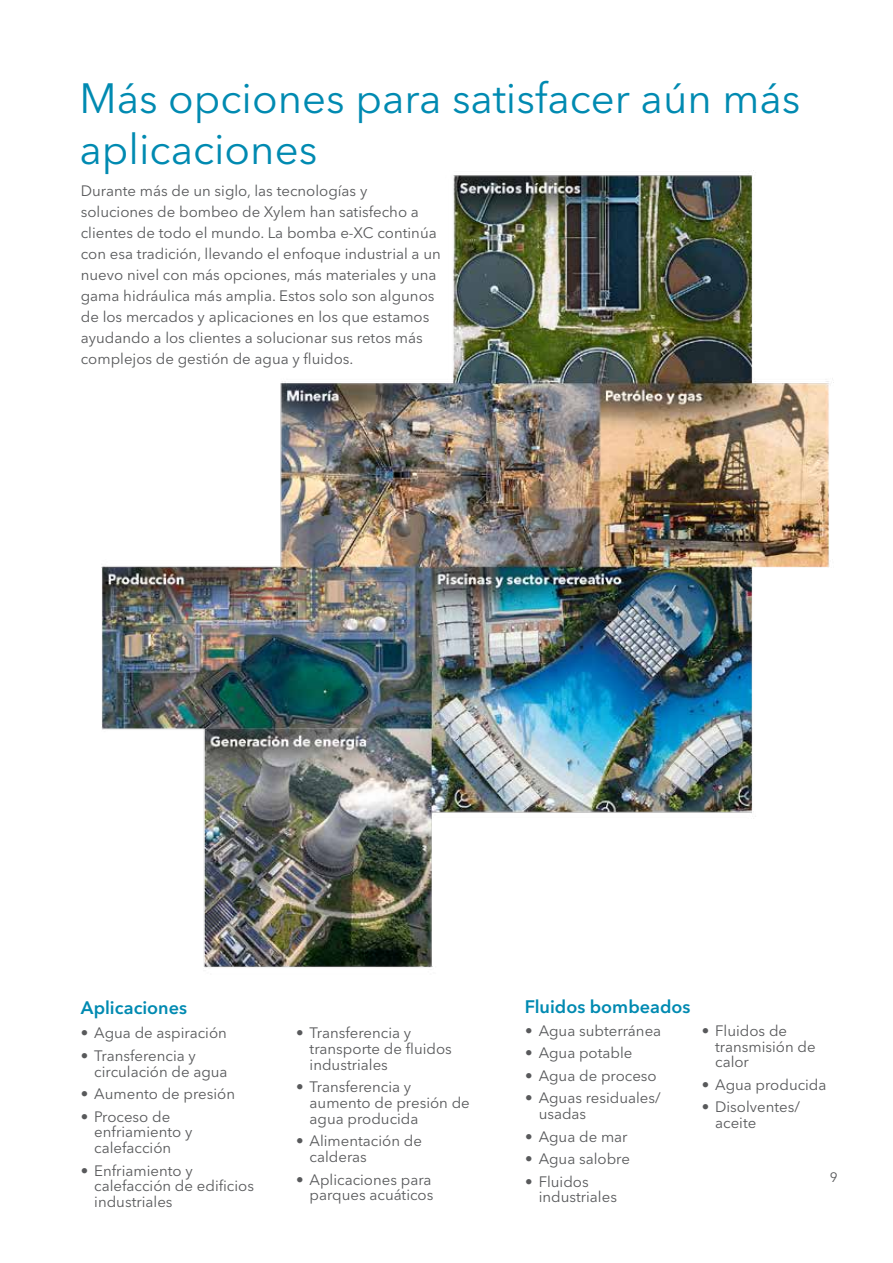
<style>
.page{position:relative;width:893px;height:1263px;background:#fff}
.page>*{position:absolute;margin:0;border:0;box-sizing:border-box;transform-origin:0 0}
.t1{font:42px/51px "Avenir Next LT Pro";color:#008ab1}
.t2{font:600 18px "Avenir Next LT Pro";color:#008ab1}
.t3{font:15px/15.8px "Avenir Next LT Pro";color:#58595b}
.t4{font:13.5px "Avenir Next LT Pro";color:#58595b}
</style>
<div class="page">
<img style="left:101px;top:172px;width:733px;height:796px">
<h1 class="t1" style="left:79px;top:72px;width:722px">Más opciones para satisfacer aún más aplicaciones</h1>
<p class="t3" style="left:81px;top:180px;width:361px;line-height:21px">Durante más de un siglo, las tecnologías y soluciones de bombeo de Xylem han satisfecho a clientes de todo el mundo. La bomba e-XC continúa con esa tradición, llevando el enfoque industrial a un nuevo nivel con más opciones, más materiales y una gama hidráulica más amplia. Estos solo son algunos de los mercados y aplicaciones en los que estamos ayudando a los clientes a solucionar sus retos más complejos de gestión de agua y fluidos.</p>
<p class="t2" style="left:81px;top:996px;width:108px">Aplicaciones</p>
<p class="t2" style="left:525px;top:996px;width:167px">Fluidos bombeados</p>
<p class="t3" style="left:81px;top:1025px;width:148px">• Agua de aspiración</p>
<p class="t3" style="left:94px;top:1048px;width:135px;text-indent:-14px">• Transferencia y circulación de agua</p>
<p class="t3" style="left:81px;top:1086px;width:156px">• Aumento de presión</p>
<p class="t3" style="left:94px;top:1108px;width:100px;text-indent:-14px">• Proceso de enfriamiento y calefacción</p>
<p class="t3" style="left:94px;top:1162px;width:161px;text-indent:-14px">• Enfriamiento y calefacción de edificios industriales</p>
<p class="t3" style="left:310px;top:1025px;width:144px;text-indent:-13px">• Transferencia y transporte de fluidos industriales</p>
<p class="t3" style="left:310px;top:1079px;width:162px;text-indent:-13px">• Transferencia y aumento de presión de agua producida</p>
<p class="t3" style="left:310px;top:1133px;width:114px;text-indent:-13px">• Alimentación de calderas</p>
<p class="t3" style="left:296px;top:1171px;width:139px;text-align:right">• Aplicaciones para parques acuáticos</p>
<p class="t3" style="left:525px;top:1023px;width:138px">• Agua subterránea</p>
<p class="t3" style="left:525px;top:1045px;width:109px">• Agua potable</p>
<p class="t3" style="left:525px;top:1068px;width:133px">• Agua de proceso</p>
<p class="t3" style="left:539px;top:1090px;width:124px;text-indent:-14px">• Aguas residuales/ usadas</p>
<p class="t3" style="left:525px;top:1128px;width:104px">• Agua de mar</p>
<p class="t3" style="left:525px;top:1151px;width:106px">• Agua salobre</p>
<p class="t3" style="left:539px;top:1173px;width:80px;text-indent:-14px">• Fluidos industriales</p>
<p class="t3" style="left:715px;top:1023px;width:102px;text-indent:-14px">• Fluidos de transmisión de calor</p>
<p class="t3" style="left:702px;top:1077px;width:126px">• Agua producida</p>
<p class="t3" style="left:715px;top:1099px;width:86px;text-indent:-14px">• Disolventes/ aceite</p>
<p class="t4" style="left:830px;top:1169px;width:9px">9</p>
</div>
